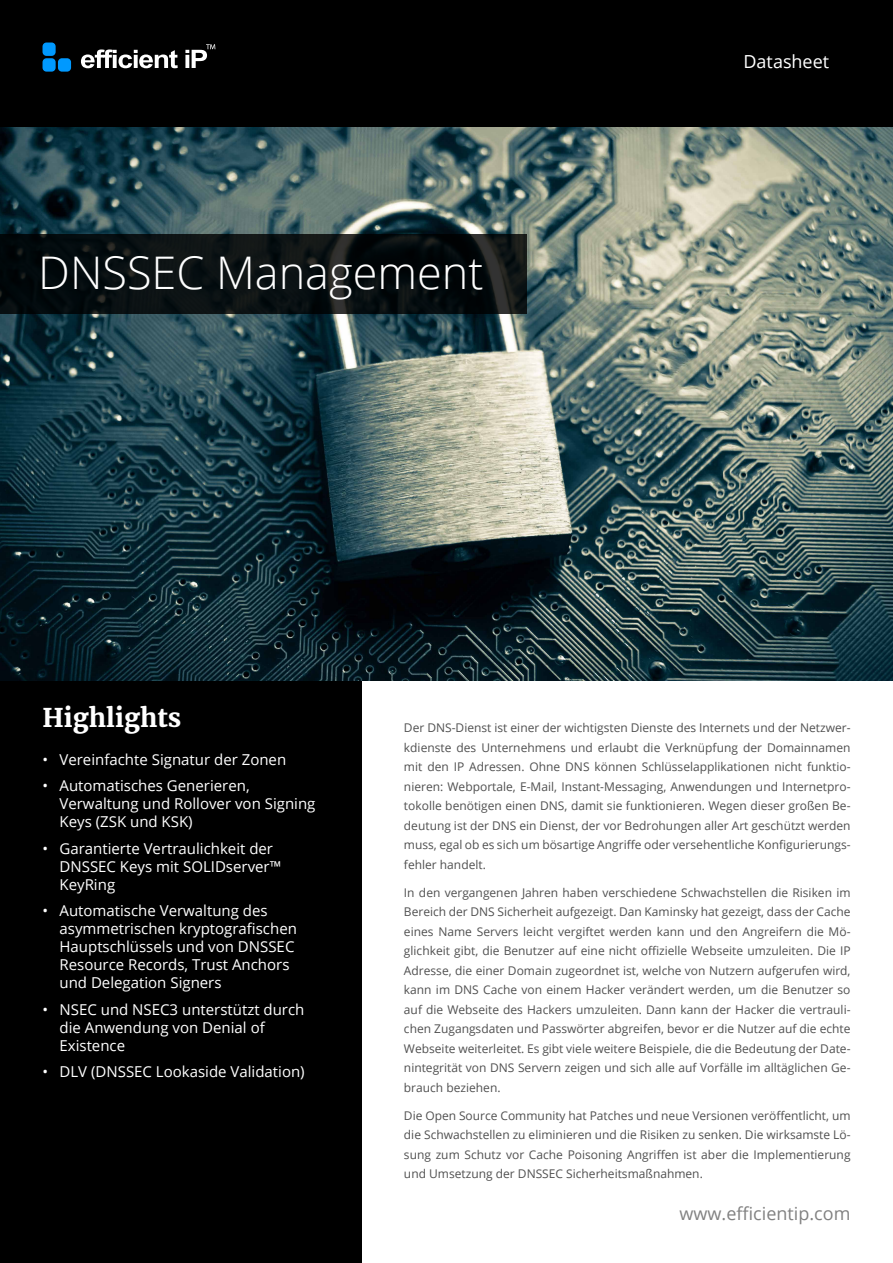
<style>
.page{position:relative;width:893px;height:1263px;background:#fff}
.page>*{position:absolute;margin:0;border:0;box-sizing:border-box;transform-origin:0 0}
.t1{font:300 45px "Open Sans";color:#fff}
.t2{font:700 25.5px "Merriweather";color:#fff}
.t3{font:18px "Open Sans";color:#818181}
.t4{font:18px "Open Sans";color:#fff}
.t5{font:15px/18px "Open Sans";color:#fff}
.t6{font:12px/19.5px "Open Sans";color:#505050;text-align:justify}
</style>
<div class="page">
<div style="left:0;top:0;width:893px;height:135px;background:#000"></div>
<div style="left:43px;top:58px;width:13px;height:14px;background:#09f;border-radius:4px"></div>
<div style="left:43px;top:43px;width:13px;height:13px;background:#09f;border-radius:4px"></div>
<div style="left:58px;top:58px;width:13px;height:14px;background:#09f;border-radius:4px"></div>
<svg style="left:81px;top:49px;width:97px;height:19px"></svg>
<svg style="left:185px;top:44px;width:30px;height:24px"></svg>
<div style="left:0;top:655px;width:361px;height:608px;background:#000"></div>
<img style="left:0;top:128px;width:893px;height:552px">
<svg style="left:0;top:234px;width:526px;height:79px;fill:#070f11"></svg>
<h1 class="t1" style="left:38px;top:242px;width:447px">DNSSEC Management</h1>
<h3 class="t4" style="left:743px;top:49px;width:87px">Datasheet</h3>
<h2 class="t2" style="left:43px;top:701px;width:140px">Highlights</h2>
<p class="t5" style="left:43px;top:750px;width:245px">• Vereinfachte Signatur der Zonen</p>
<p class="t5" style="left:60px;top:776px;width:257px;text-indent:-17px">• Automatisches Generieren,<br>Verwaltung und Rollover von Signing<br>Keys (ZSK und KSK)</p>
<p class="t5" style="left:60px;top:839px;width:223px;text-indent:-17px">• Garantierte Vertraulichkeit der<br>DNSSEC Keys mit SOLIDserver™<br>KeyRing</p>
<p class="t5" style="left:60px;top:901px;width:239px;text-indent:-17px">• Automatische Verwaltung des asymmetrischen kryptografischen<br>Hauptschlüssels und von DNSSEC<br>Resource Records, Trust Anchors und Delegation Signers</p>
<p class="t5" style="left:60px;top:1000px;width:246px;text-indent:-17px">• NSEC und NSEC3 unterstützt durch die Anwendung von Denial of<br>Existence</p>
<p class="t5" style="left:43px;top:1062px;width:264px">• DLV (DNSSEC Lookaside Validation)</p>
<p class="t6" style="left:404px;top:718px;width:448px">Der DNS-Dienst ist einer der wichtigsten Dienste des Internets und der Netzwer&shy;kdienste des Unternehmens und erlaubt die Verknüpfung der Domainnamen mit den IP Adressen. Ohne DNS können Schlüsselapplikationen nicht funktio&shy;nieren: Webportale, E-Mail, Instant-Messaging, Anwendungen und Internetpro&shy;tokolle benötigen einen DNS, damit sie funktionieren. Wegen dieser großen Be&shy;deutung ist der DNS ein Dienst, der vor Bedrohungen aller Art geschützt werden muss, egal ob es sich um bösartige Angriffe oder versehentliche Konfigurierungs&shy;fehler handelt.</p>
<p class="t6" style="left:404px;top:882px;width:448px">In den vergangenen Jahren haben verschiedene Schwachstellen die Risiken im Bereich der DNS Sicherheit aufgezeigt. Dan Kaminsky hat gezeigt, dass der Cache eines Name Servers leicht vergiftet werden kann und den Angreifern die Mö&shy;glichkeit gibt, die Benutzer auf eine nicht offizielle Webseite umzuleiten. Die IP Adresse, die einer Domain zugeordnet ist, welche von Nutzern aufgerufen wird, kann im DNS Cache von einem Hacker verändert werden, um die Benutzer so auf die Webseite des Hackers umzuleiten. Dann kann der Hacker die vertrauli&shy;chen Zugangsdaten und Passwörter abgreifen, bevor er die Nutzer auf die echte Webseite weiterleitet. Es gibt viele weitere Beispiele, die die Bedeutung der Date&shy;nintegrität von DNS Servern zeigen und sich alle auf Vorfälle im alltäglichen Ge&shy;brauch beziehen.</p>
<p class="t6" style="left:404px;top:1105px;width:448px">Die Open Source Community hat Patches und neue Versionen veröffentlicht, um die Schwachstellen zu eliminieren und die Risiken zu senken. Die wirksamste Lö&shy;sung zum Schutz vor Cache Poisoning Angriffen ist aber die Implementierung und Umsetzung der DNSSEC Sicherheitsmaßnahmen.</p>
<h3 class="t3" style="left:680px;top:1201px;width:172px">www.efficientip.com</h3>
</div>
